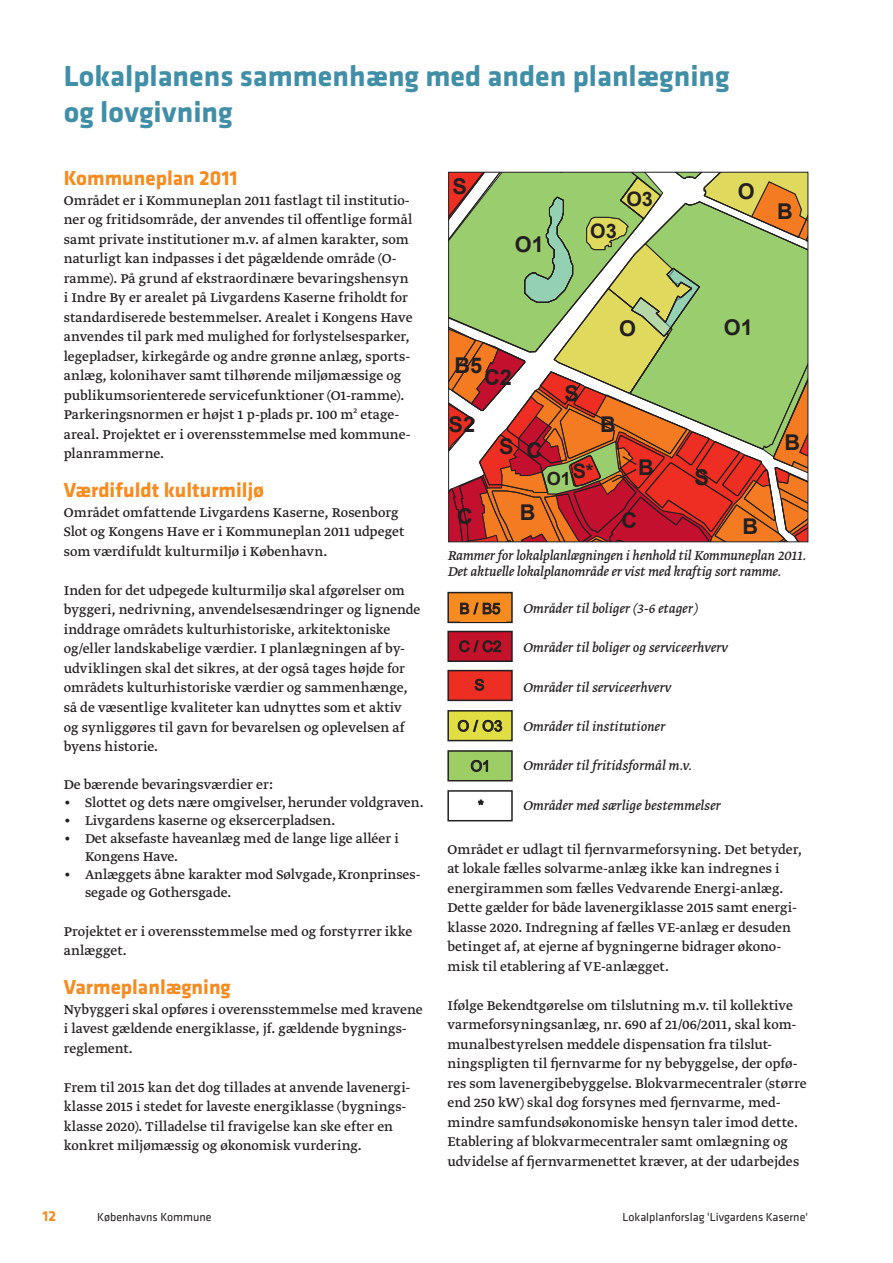
<style>
.page{position:relative;width:893px;height:1263px;background:#fff}
.page>*{position:absolute;margin:0;border:0;box-sizing:border-box;transform-origin:0 0}
.t1{font:700 30px/36px "Klavika";color:#418fa7}
.t2{font:700 21.75px "Arial";color:#231f20}
.t3{font:700 21px "Klavika";color:#f68b1f}
.t4{font:700 19.95px "Arial";color:#231f20}
.t5{font:700 18.15px "Arial";color:#231f20}
.t6{font:15px/19.5px "Greta Text";color:#231f20}
.t7{font:italic 15px/16.5px "Greta Text";color:#231f20}
.t8{font:15px "Arial";color:#231f20}
.t9{font:700 15px "Klavika";color:#f68b1f}
.t10{font:12px "Klavika";color:#231f20}
</style>
<div class="page">
<svg style="left:450px;top:174px;width:356px;height:366px"></svg>
<div style="left:448px;top:172px;width:360px;height:370px;border:1px solid #231f20"></div>
<svg style="left:447px;top:591px;width:66px;height:33px"></svg>
<svg style="left:447px;top:630px;width:66px;height:32px"></svg>
<svg style="left:447px;top:669px;width:66px;height:33px"></svg>
<svg style="left:447px;top:710px;width:66px;height:32px"></svg>
<svg style="left:447px;top:750px;width:66px;height:32px"></svg>
<svg style="left:447px;top:790px;width:66px;height:32px"></svg>
<h1 class="t1" style="left:64px;top:61px;width:667px">Lokalplanens sammenhæng med anden planlægning og lovgivning</h1>
<h3 class="t3" style="left:64px;top:170px;width:175px">Kommuneplan 2011</h3>
<p class="t6" style="left:64px;top:191px;width:350px">Området er i Kommuneplan 2011 fastlagt til institutio&shy;ner og fritidsområde, der anvendes til offentlige formål samt private institutioner m.v. af almen karakter, som naturligt kan indpasses i det pågældende område (O&shy;ramme). På grund af ekstraordinære bevaringshensyn i Indre By er arealet på Livgardens Kaserne friholdt for standardiserede bestemmelser. Arealet i Kongens Have anvendes til park med mulighed for forlystelsesparker, legepladser, kirkegårde og andre grønne anlæg, sports&shy;anlæg, kolonihaver samt tilhørende miljømæssige og publikumsorienterede servicefunktioner (O1-ramme).<br>Parkeringsnormen er højst 1 p-plads pr. 100 m² etage&shy;areal. Projektet er i overensstemmelse med kommune&shy;planrammerne.</p>
<h3 class="t3" style="left:64px;top:482px;width:202px">Værdifuldt kulturmiljø</h3>
<p class="t6" style="left:64px;top:503px;width:342px">Området omfattende Livgardens Kaserne, Rosenborg<br>Slot og Kongens Have er i Kommuneplan 2011 udpeget som værdifuldt kulturmiljø i København.</p>
<p class="t6" style="left:64px;top:581px;width:358px">Inden for det udpegede kulturmiljø skal afgørelser om byggeri, nedrivning, anvendelsesændringer og lignende inddrage områdets kulturhistoriske, arkitektoniske og/eller landskabelige værdier. I planlægningen af by&shy;udviklingen skal det sikres, at der også tages højde for områdets kulturhistoriske værdier og sammenhænge, så de væsentlige kvaliteter kan udnyttes som et aktiv og synliggøres til gavn for bevarelsen og oplevelsen af byens historie.</p>
<p class="t6" style="left:64px;top:775px;width:211px">De bærende bevaringsværdier er:</p>
<p class="t6" style="left:64px;top:793px;width:361px">• Slottet og dets nære omgivelser, herunder voldgraven.</p>
<p class="t6" style="left:64px;top:811px;width:273px">• Livgardens kaserne og eksercerpladsen.</p>
<p class="t6" style="left:85px;top:830px;width:315px;line-height:18px;text-indent:-21px">• Det aksefaste haveanlæg med de lange lige alléer i<br>Kongens Have.</p>
<p class="t6" style="left:85px;top:866px;width:337px;line-height:18px;text-indent:-21px">• Anlæggets åbne karakter mod Sølvgade, Kronprinses&shy;segade og Gothersgade.</p>
<p class="t6" style="left:64px;top:922px;width:350px">Projektet er i overensstemmelse med og forstyrrer ikke anlægget.</p>
<h3 class="t3" style="left:64px;top:979px;width:169px">Varmeplanlægning</h3>
<p class="t6" style="left:64px;top:1000px;width:360px">Nybyggeri skal opføres i overensstemmelse med kravene i lavest gældende energiklasse, jf. gældende bygnings&shy;reglement.</p>
<p class="t6" style="left:64px;top:1078px;width:348px">Frem til 2015 kan det dog tillades at anvende lavenergi&shy;klasse 2015 i stedet for laveste energiklasse (bygnings&shy;klasse 2020). Tilladelse til fravigelse kan ske efter en konkret miljømæssig og økonomisk vurdering.</p>
<h2 class="t2" style="left:453px;top:174px;width:16px">S</h2>
<h2 class="t2" style="left:515px;top:232px;width:30px">O1</h2>
<h3 class="t4" style="left:590px;top:219px;width:28px">O3</h3>
<h3 class="t4" style="left:626px;top:188px;width:28px">O3</h3>
<h2 class="t2" style="left:454px;top:352px;width:29px">B5</h2>
<h2 class="t2" style="left:484px;top:365px;width:29px">C2</h2>
<h2 class="t2" style="left:449px;top:412px;width:28px">S2</h2>
<h2 class="t2" style="left:565px;top:381px;width:16px">S</h2>
<h2 class="t2" style="left:619px;top:315px;width:18px">O</h2>
<h2 class="t2" style="left:600px;top:411px;width:17px">B</h2>
<h2 class="t2" style="left:499px;top:433px;width:16px">S</h2>
<h2 class="t2" style="left:527px;top:438px;width:17px">C</h2>
<h3 class="t4" style="left:573px;top:460px;width:23px">S*</h3>
<p class="t5" style="left:547px;top:468px;width:26px">O1</p>
<h2 class="t2" style="left:457px;top:503px;width:17px">C</h2>
<h2 class="t2" style="left:520px;top:500px;width:17px">B</h2>
<h2 class="t2" style="left:638px;top:455px;width:17px">B</h2>
<h2 class="t2" style="left:621px;top:508px;width:17px">C</h2>
<h2 class="t2" style="left:738px;top:178px;width:18px">O</h2>
<h2 class="t2" style="left:777px;top:199px;width:17px">B</h2>
<h2 class="t2" style="left:724px;top:314px;width:30px">O1</h2>
<h2 class="t2" style="left:694px;top:465px;width:16px">S</h2>
<h2 class="t2" style="left:742px;top:513px;width:17px">B</h2>
<h2 class="t2" style="left:785px;top:430px;width:17px">B</h2>
<p class="t7" style="left:447px;top:548px;width:360px">Rammer for lokalplanlægningen i henhold til Kommuneplan 2011.<br>Det aktuelle lokalplanområde er vist med kraftig sort ramme.</p>
<p class="t8" style="left:460px;top:603px;width:42px">B / B5</p>
<p class="t8" style="left:459px;top:640px;width:44px">C / C2</p>
<p class="t8" style="left:474px;top:679px;width:12px">S</p>
<p class="t8" style="left:457px;top:720px;width:46px">O / O3</p>
<p class="t8" style="left:471px;top:760px;width:21px">O1</p>
<p class="t7" style="left:523px;top:601px;width:176px">Områder til boliger (3-6 etager)</p>
<p class="t7" style="left:523px;top:640px;width:206px">Områder til boliger og serviceerhverv</p>
<p class="t7" style="left:523px;top:680px;width:149px">Områder til serviceerhverv</p>
<p class="t7" style="left:523px;top:719px;width:144px">Områder til institutioner</p>
<p class="t7" style="left:523px;top:758px;width:170px">Områder til fritidsformål m.v.</p>
<p class="t7" style="left:523px;top:797px;width:199px">Områder med særlige bestemmelser</p>
<p class="t6" style="left:447px;top:840px;width:356px">Området er udlagt til fjernvarmeforsyning. Det betyder, at lokale fælles solvarme-anlæg ikke kan indregnes i energirammen som fælles Vedvarende Energi-anlæg.<br>Dette gælder for både lavenergiklasse 2015 samt energi&shy;klasse 2020. Indregning af fælles VE-anlæg er desuden betinget af, at ejerne af bygningerne bidrager økono&shy;misk til etablering af VE-anlægget.</p>
<p class="t6" style="left:447px;top:996px;width:361px">Ifølge Bekendtgørelse om tilslutning m.v. til kollektive varmeforsyningsanlæg, nr. 690 af 21/06/2011, skal kom&shy;munalbestyrelsen meddele dispensation fra tilslut&shy;ningspligten til fjernvarme for ny bebyggelse, der opfø&shy;res som lavenergibebyggelse. Blokvarmecentraler (større end 250 kW) skal dog forsynes med fjernvarme, med&shy;mindre samfundsøkonomiske hensyn taler imod dette.<br>Etablering af blokvarmecentraler samt omlægning og udvidelse af fjernvarmenettet kræver, at der udarbejdes</p>
<p class="t9" style="left:43px;top:1210px;width:15px">12</p>
<p class="t10" style="left:97px;top:1212px;width:116px">Københavns Kommune</p>
<p class="t10" style="left:623px;top:1212px;width:187px">Lokalplanforslag 'Livgardens Kaserne'</p>
</div>
